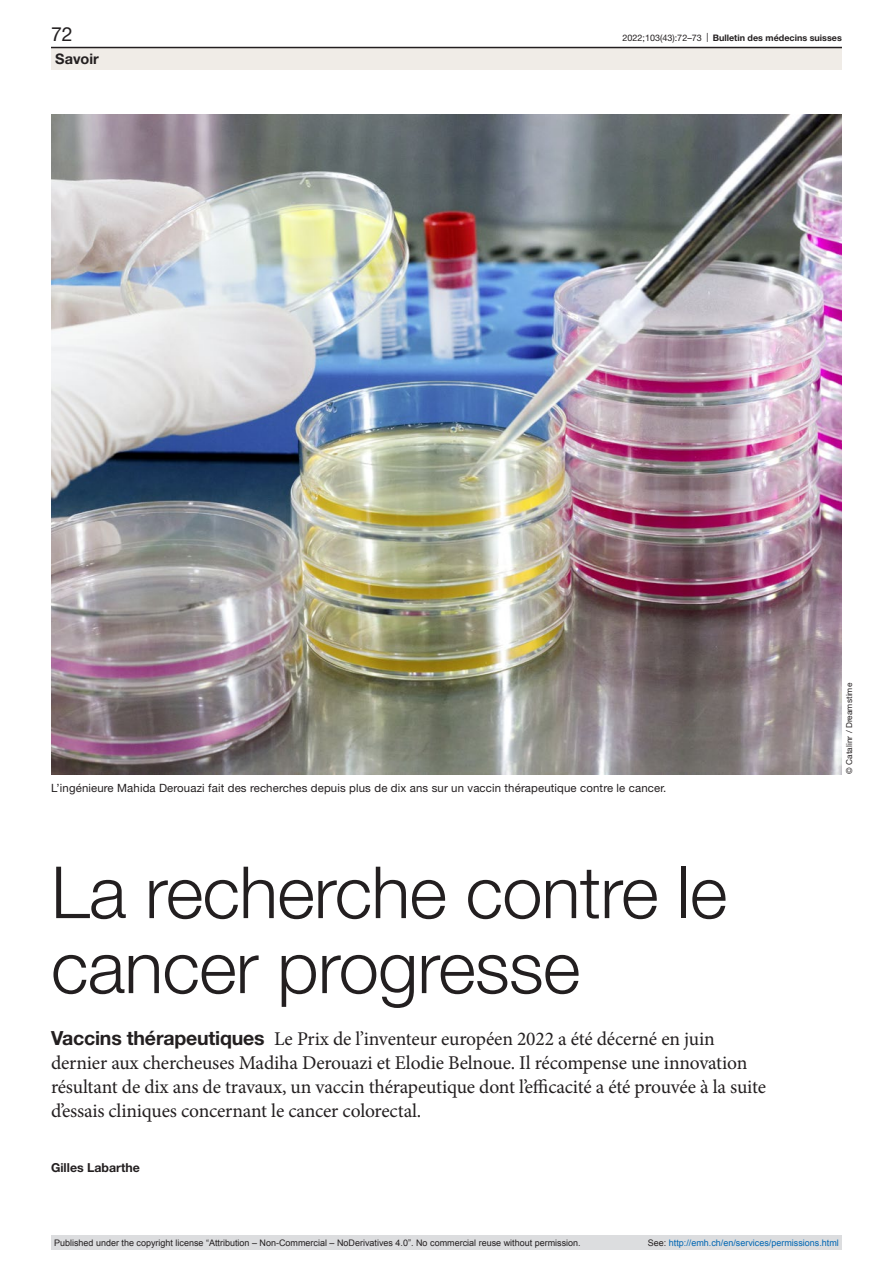
<style>
.page{position:relative;width:893px;height:1263px;background:#fff}
.page>*{position:absolute;margin:0;border:0;box-sizing:border-box;transform-origin:0 0}
.article-title-L48{font:300 72px/75px "Helvetica Neue LT Pro";letter-spacing:-.01em;color:#231f20}
.lead{font:19.5px/24px "Minion Pro";letter-spacing:-.01em;color:#231f20}
.t1{font:19.5px "Helvetica Neue LT Pro";color:#231f20}
.t2{font:700 14.55px "Helvetica Neue LT Pro";color:#231f20}
.authors{font:700 12.3px "Helvetica Neue LT Pro";color:#231f20}
.figure-caption{font:11.4px "Helvetica Neue LT Pro";letter-spacing:.01em;color:#231f20}
.t3{font:9px "Arial";color:#231f20}
.t4{font:9px "Arial";color:#0066b3}
.t5{font:700 9px "Helvetica Neue LT Pro";color:#231f20}
.credits{font:8.25px "Helvetica Neue LT Pro";letter-spacing:.01em;color:#231f20}
.s1{font-weight:400}
.s2{font-family:"Helvetica Neue LT Pro";font-weight:700}
.s3{color:#231f20}
</style>
<div class="page">
<img style="left:51px;top:115px;width:791px;height:659px">
<div style="left:51px;top:48px;width:791px;height:22px;background:#f0ece7"></div>
<hr style="left:51px;top:47px;width:791px;height:1px;background:#231f20">
<div style="left:51px;top:1235px;width:791px;height:15px;background:#dcdddf"></div>
<p class="t1" style="left:51px;top:22px;width:23px">72</p>
<p class="t5" style="left:623px;top:32px;width:221px"><span class="s1">2022;103(43):72–73 |</span> Bulletin des médecins suisses</p>
<p class="t2" style="left:55px;top:49px;width:45px">Savoir</p>
<p class="figure-caption" style="left:51px;top:781px;width:617px">L’ingénieure Mahida Derouazi fait des recherches depuis plus de dix ans sur un vaccin thérapeutique contre le cancer.</p>
<p class="article-title-L48" style="left:51px;top:853px;width:678px">La recherche contre le cancer progresse</p>
<p class="lead" style="left:51px;top:1027px;width:716px"><span class="s2">Vaccins thérapeutiques</span> Le Prix de l’inventeur européen 2022 a été décerné en juin dernier aux chercheuses Madiha Derouazi et Elodie Belnoue. Il récompense une innovation résultant de dix ans de travaux, un vaccin thérapeutique dont l’efficacité a été prouvée à la suite d’essais cliniques concernant le cancer colorectal.</p>
<p class="authors" style="left:51px;top:1159px;width:90px">Gilles Labarthe</p>
<p class="credits" style="left:844px;top:774px;width:93px;rotate:-90deg">© Catalinr / Dreamstime</p>
<p class="t3" style="left:54px;top:1237px;width:528px">Published under the copyright license “Attribution – Non-Commercial – NoDerivatives 4.0”. No commercial reuse without permission.</p>
<p class="t4" style="left:648px;top:1237px;width:193px"><span class="s3">See:</span> http://emh.ch/en/services/permissions.html</p>
</div>
